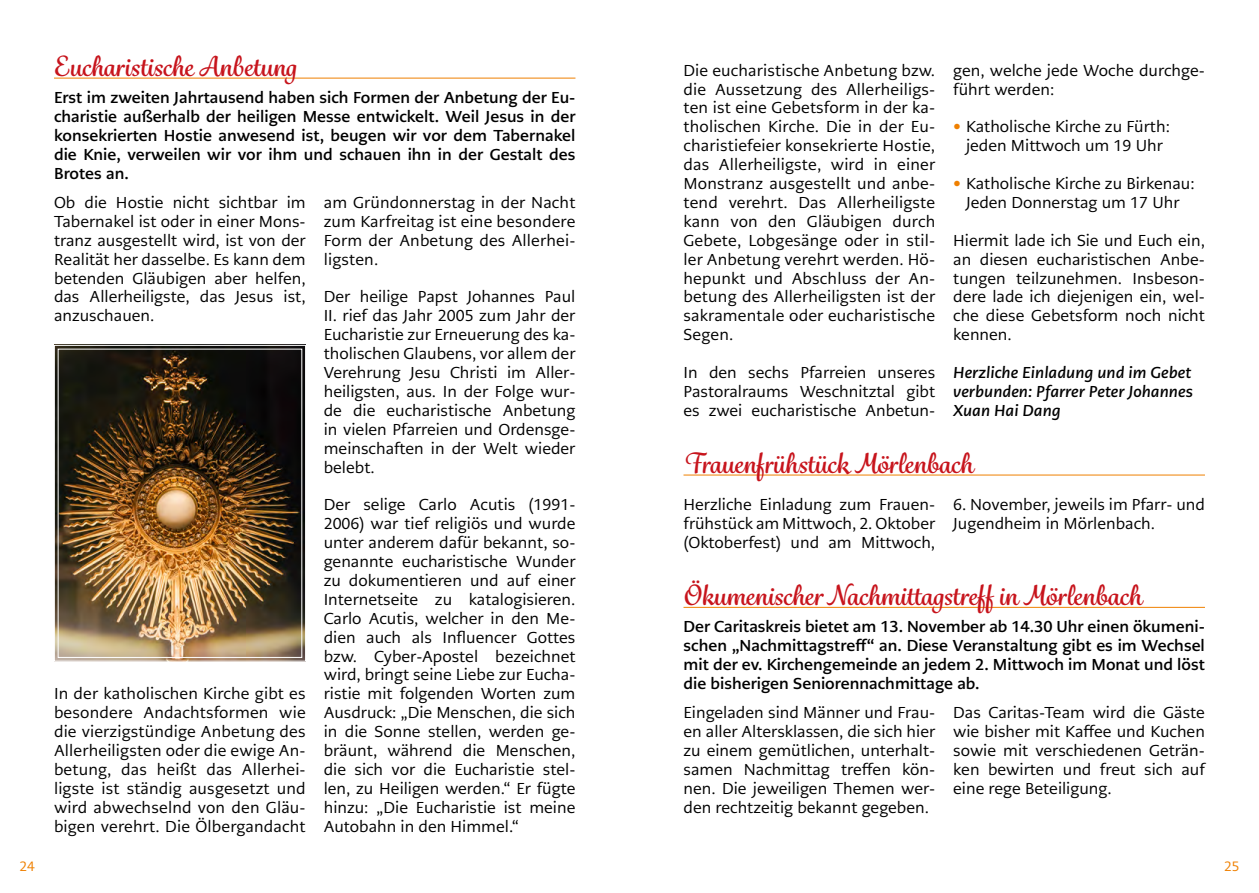
<style>
.page{position:relative;width:1259px;height:893px;background:#fff}
.page>*{position:absolute;margin:0;border:0;box-sizing:border-box;transform-origin:0 0}
.Header_MöBi{font:700 27px "Grafolita Script";color:#c7141c}
.Fließtext_MöBi{font:15.75px/18.9px "PMN Caecilia Sans Text";color:#000;text-align:justify}
.Subhead_MöBi{font:700 15.75px/18.9px "PMN Caecilia Sans Text";color:#000;text-align:justify}
.Autor_MöBi{font:italic 700 15.75px/18.9px "PMN Caecilia Sans Text";color:#000;text-align:justify}
.t1{font:13.5px "PMN Caecilia Sans Text";color:#ef8000}
.s1{font-weight:700;color:#ef8000}
</style>
<div class="page">
<hr style="left:54px;top:78px;width:521px;height:1px;background:#ef8000">
<img style="left:54px;top:345px;width:252px;height:317px">
<hr style="left:683px;top:475px;width:522px;height:1px;background:#ef8000">
<hr style="left:683px;top:607px;width:522px;height:1px;background:#ef8000">
<p class="Header_MöBi" style="left:54px;top:48px;width:244px">Eucharistische Anbetung</p>
<p class="Subhead_MöBi" style="left:54px;top:88px;width:523px">Erst im zweiten Jahrtausend haben sich Formen der Anbetung der Eu&shy;charistie außerhalb der heiligen Messe entwickelt. Weil Jesus in der konsekrierten Hostie anwesend ist, beugen wir vor dem Tabernakel die Knie, verweilen wir vor ihm und schauen ihn in der Gestalt des Brotes an.</p>
<p class="Fließtext_MöBi" style="left:54px;top:193px;width:253px">Ob die Hostie nicht sichtbar im Tabernakel ist oder in einer Mons&shy;tranz ausgestellt wird, ist von der Realität her dasselbe. Es kann dem betenden Gläubigen aber helfen, das Allerheiligste, das Jesus ist, anzuschauen.</p>
<p class="Fließtext_MöBi" style="left:324px;top:193px;width:253px">am Gründonnerstag in der Nacht zum Karfreitag ist eine besondere Form der Anbetung des Allerhei&shy;ligsten.</p>
<p class="Fließtext_MöBi" style="left:324px;top:287px;width:253px">Der heilige Papst Johannes Paul II. rief das Jahr 2005 zum Jahr der Eucharistie zur Erneuerung des ka&shy;tholischen Glaubens, vor allem der Verehrung Jesu Christi im Aller&shy;heiligsten, aus. In der Folge wur&shy;de die eucharistische Anbetung in vielen Pfarreien und Ordensge&shy;meinschaften in der Welt wieder belebt.</p>
<p class="Fließtext_MöBi" style="left:324px;top:495px;width:253px">Der selige Carlo Acutis (1991- 2006) war tief religiös und wurde unter anderem dafür bekannt, so&shy;genannte eucharistische Wunder zu dokumentieren und auf einer Internetseite zu katalogisieren.<br>Carlo Acutis, welcher in den Me&shy;dien auch als Influencer Gottes bzw. Cyber-Apostel bezeichnet wird, bringt seine Liebe zur Eucha&shy;ristie mit folgenden Worten zum Ausdruck: „Die Menschen, die sich in die Sonne stellen, werden ge&shy;bräunt, während die Menschen, die sich vor die Eucharistie stel&shy;len, zu Heiligen werden.“ Er fügte hinzu: „Die Eucharistie ist meine Autobahn in den Himmel.“</p>
<p class="Fließtext_MöBi" style="left:54px;top:684px;width:253px">In der katholischen Kirche gibt es besondere Andachtsformen wie die vierzigstündige Anbetung des Allerheiligsten oder die ewige An&shy;betung, das heißt das Allerhei&shy;ligste ist ständig ausgesetzt und wird abwechselnd von den Gläu&shy;bigen verehrt. Die Ölbergandacht</p>
<p class="Fließtext_MöBi" style="left:683px;top:61px;width:253px">Die eucharistische Anbetung bzw. die Aussetzung des Allerheiligs&shy;ten ist eine Gebetsform in der ka&shy;tholischen Kirche. Die in der Eu&shy;charistiefeier konsekrierte Hostie, das Allerheiligste, wird in einer Monstranz ausgestellt und anbe&shy;tend verehrt. Das Allerheiligste kann von den Gläubigen durch Gebete, Lobgesänge oder in stil&shy;ler Anbetung verehrt werden. Hö&shy;hepunkt und Abschluss der An&shy;betung des Allerheiligsten ist der sakramentale oder eucharistische Segen.</p>
<p class="Fließtext_MöBi" style="left:683px;top:363px;width:253px">In den sechs Pfarreien unseres Pastoralraums Weschnitztal gibt es zwei eucharistische Anbetun-</p>
<p class="Fließtext_MöBi" style="left:953px;top:61px;width:253px">gen, welche jede Woche durchge&shy;führt werden:</p>
<p class="Fließtext_MöBi" style="left:953px;top:117px;width:218px;text-align:center"><span class="s1">•</span> Katholische Kirche zu Fürth: jeden Mittwoch um 19 Uhr</p>
<p class="Fließtext_MöBi" style="left:953px;top:174px;width:243px;text-align:center"><span class="s1">•</span> Katholische Kirche zu Birkenau:<br>Jeden Donnerstag um 17 Uhr</p>
<p class="Fließtext_MöBi" style="left:953px;top:231px;width:253px">Hiermit lade ich Sie und Euch ein, an diesen eucharistischen Anbe&shy;tungen teilzunehmen. Insbeson&shy;dere lade ich diejenigen ein, wel&shy;che diese Gebetsform noch nicht kennen.</p>
<p class="Autor_MöBi" style="left:953px;top:363px;width:241px">Herzliche Einladung und im Gebet verbunden: Pfarrer Peter Johannes Xuan Hai Dang</p>
<p class="Header_MöBi" style="left:683px;top:445px;width:291px">Frauenfrühstück Mörlenbach</p>
<p class="Fließtext_MöBi" style="left:683px;top:495px;width:253px">Herzliche Einladung zum Frauen&shy;frühstück am Mittwoch, 2. Oktober (Oktoberfest) und am Mittwoch,</p>
<p class="Fließtext_MöBi" style="left:953px;top:495px;width:253px">6. November, jeweils im Pfarr- und<br>Jugendheim in Mörlenbach.</p>
<p class="Header_MöBi" style="left:683px;top:577px;width:459px">Ökumenischer Nachmittagstreff in Mörlenbach</p>
<p class="Subhead_MöBi" style="left:683px;top:617px;width:523px">Der Caritaskreis bietet am 13. November ab 14.30 Uhr einen ökumeni&shy;schen „Nachmittagstreff“ an. Diese Veranstaltung gibt es im Wechsel mit der ev. Kirchengemeinde an jedem 2. Mittwoch im Monat und löst die bisherigen Seniorennachmittage ab.</p>
<p class="Fließtext_MöBi" style="left:683px;top:703px;width:253px">Eingeladen sind Männer und Frau&shy;en aller Altersklassen, die sich hier zu einem gemütlichen, unterhalt&shy;samen Nachmittag treffen kön&shy;nen. Die jeweiligen Themen wer&shy;den rechtzeitig bekannt gegeben.</p>
<p class="Fließtext_MöBi" style="left:953px;top:703px;width:253px">Das Caritas-Team wird die Gäste wie bisher mit Kaffee und Kuchen sowie mit verschiedenen Geträn&shy;ken bewirten und freut sich auf eine rege Beteiligung.</p>
<p class="t1" style="left:19px;top:857px;width:17px">24</p>
<p class="t1" style="left:1224px;top:857px;width:17px">25</p>
</div>
